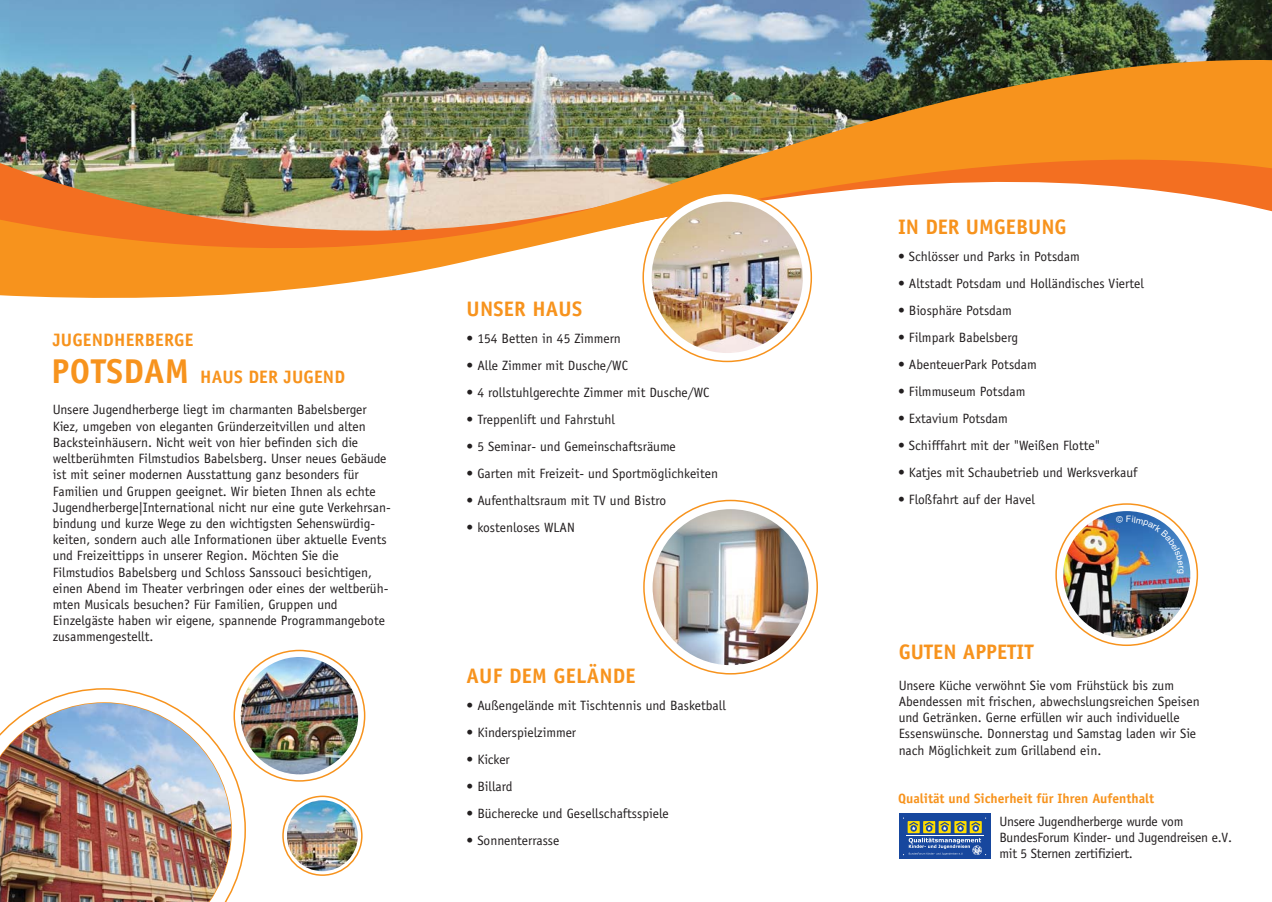
<style>
.page{position:relative;width:1272px;height:902px;background:#fff}
.page>*{position:absolute;margin:0;border:0;box-sizing:border-box;transform-origin:0 0}
.t1{font:700 21px "Officina Sans";color:#f7931d}
.t2{font:700 18px "Officina Sans";letter-spacing:.01em;color:#f7931d}
.t3{font:13.5px/16.2px "Officina Sans";color:#231f20}
.t4{font:13.5px/16.2px "Officina Sans";letter-spacing:-.02em;color:#231f20}
.t5{font:700 13.5px "Officina Sans";color:#f7931d}
.s1{font-size:34.5px}
</style>
<div class="page">
<img style="left:0;top:0;width:1271px;height:31px">
<img style="left:0;top:31px;width:1271px;height:292px">
<svg style="left:43px;top:688px;width:203px;height:204px"></svg>
<img style="left:0;top:703px;width:231px;height:198px">
<img style="left:652px;top:509px;width:156px;height:156px;border-radius:50%">
<img style="left:241px;top:657px;width:117px;height:117px;border-radius:50%">
<svg style="left:643px;top:193px;width:168px;height:168px"></svg>
<img style="left:651px;top:202px;width:151px;height:151px;border-radius:50%">
<svg style="left:1056px;top:504px;width:141px;height:141px"></svg>
<img style="left:1063px;top:511px;width:127px;height:127px;border-radius:50%">
<div style="left:898px;top:813px;width:92px;height:46px;background:#17479e"></div>
<hr style="left:906px;top:835px;width:77px;height:1px;background:#fff">
<svg style="left:907px;top:821px;width:12px;height:12px"></svg>
<svg style="left:903px;top:817px;width:15px;height:14px"></svg>
<svg style="left:923px;top:821px;width:12px;height:12px"></svg>
<svg style="left:924px;top:822px;width:9px;height:9px"></svg>
<svg style="left:954px;top:821px;width:12px;height:12px"></svg>
<svg style="left:956px;top:822px;width:8px;height:9px"></svg>
<svg style="left:969px;top:821px;width:12px;height:12px"></svg>
<svg style="left:971px;top:817px;width:15px;height:14px"></svg>
<svg style="left:938px;top:821px;width:12px;height:12px"></svg>
<svg style="left:940px;top:822px;width:9px;height:9px"></svg>
<svg style="left:903px;top:837px;width:83px;height:18px"></svg>
<div style="left:282px;top:795px;width:80px;height:80px;border:2px solid #f7931d;border-radius:50%"></div>
<img style="left:287px;top:800px;width:71px;height:71px;border-radius:50%">
<img style="left:1115px;top:515px;width:68px;height:58px">
<h2 class="t2" style="left:53px;top:333px;width:142px">JUGENDHERBERGE</h2>
<h2 class="t2" style="left:52px;top:370px;width:295px"><span class="s1">POTSDAM</span> HAUS DER JUGEND</h2>
<p class="t3" style="left:53px;top:403px;width:340px">Unsere Jugendherberge liegt im charmanten Babelsberger Kiez, umgeben von eleganten Gründerzeitvillen und alten Backsteinhäusern. Nicht weit von hier befinden sich die weltberühmten Filmstudios Babelsberg. Unser neues Gebäude ist mit seiner modernen Ausstattung ganz besonders für Familien und Gruppen geeignet. Wir bieten Ihnen als echte Jugendherberge|International nicht nur eine gute Verkehrsan&shy;bindung und kurze Wege zu den wichtigsten Sehenswürdig&shy;keiten, sondern auch alle Informationen über aktuelle Events und Freizeittipps in unserer Region. Möchten Sie die Filmstudios Babelsberg und Schloss Sanssouci besichtigen, einen Abend im Theater verbringen oder eines der weltberüh&shy;mten Musicals besuchen? Für Familien, Gruppen und Einzelgäste haben wir eigene, spannende Programmangebote zusammengestellt.</p>
<h1 class="t1" style="left:466px;top:300px;width:117px">UNSER HAUS</h1>
<p class="t3" style="left:466px;top:331px;width:156px">• 154 Betten in 45 Zimmern</p>
<p class="t3" style="left:466px;top:358px;width:163px">• Alle Zimmer mit Dusche/WC</p>
<p class="t3" style="left:466px;top:385px;width:244px">• 4 rollstuhlgerechte Zimmer mit Dusche/WC</p>
<p class="t3" style="left:466px;top:412px;width:150px">• Treppenlift und Fahrstuhl</p>
<p class="t3" style="left:466px;top:439px;width:211px">• 5 Seminar- und Gemeinschaftsräume</p>
<p class="t3" style="left:466px;top:466px;width:253px">• Garten mit Freizeit- und Sportmöglichkeiten</p>
<p class="t3" style="left:466px;top:493px;width:201px">• Aufenthaltsraum mit TV und Bistro</p>
<p class="t3" style="left:466px;top:520px;width:110px">• kostenloses WLAN</p>
<h1 class="t1" style="left:466px;top:667px;width:171px">AUF DEM GELÄNDE</h1>
<p class="t3" style="left:466px;top:698px;width:261px">• Außengelände mit Tischtennis und Basketball</p>
<p class="t3" style="left:466px;top:725px;width:111px">• Kinderspielzimmer</p>
<p class="t3" style="left:466px;top:752px;width:45px">• Kicker</p>
<p class="t3" style="left:466px;top:779px;width:48px">• Billard</p>
<p class="t3" style="left:466px;top:806px;width:204px">• Bücherecke und Gesellschaftsspiele</p>
<p class="t3" style="left:466px;top:833px;width:94px">• Sonnenterrasse</p>
<h1 class="t1" style="left:898px;top:218px;width:170px">IN DER UMGEBUNG</h1>
<p class="t3" style="left:898px;top:249px;width:183px">• Schlösser und Parks in Potsdam</p>
<p class="t3" style="left:898px;top:276px;width:247px">• Altstadt Potsdam und Holländisches Viertel</p>
<p class="t3" style="left:898px;top:303px;width:115px">• Biosphäre Potsdam</p>
<p class="t3" style="left:898px;top:330px;width:122px">• Filmpark Babelsberg</p>
<p class="t3" style="left:898px;top:357px;width:140px">• AbenteuerPark Potsdam</p>
<p class="t3" style="left:898px;top:384px;width:129px">• Filmmuseum Potsdam</p>
<p class="t3" style="left:898px;top:411px;width:111px">• Extavium Potsdam</p>
<p class="t3" style="left:898px;top:438px;width:204px">• Schifffahrt mit der "Weißen Flotte"</p>
<p class="t3" style="left:898px;top:465px;width:241px">• Katjes mit Schaubetrieb und Werksverkauf</p>
<p class="t3" style="left:898px;top:492px;width:138px">• Floßfahrt auf der Havel</p>
<h1 class="t1" style="left:898px;top:643px;width:136px">GUTEN APPETIT</h1>
<p class="t3" style="left:898px;top:678px;width:302px">Unsere Küche verwöhnt Sie vom Frühstück bis zum Abendessen mit frischen, abwechslungsreichen Speisen und Getränken. Gerne erfüllen wir auch individuelle Essenswünsche. Donnerstag und Samstag laden wir Sie nach Möglichkeit zum Grillabend ein.</p>
<p class="t5" style="left:898px;top:793px;width:257px">Qualität und Sicherheit für Ihren Aufenthalt</p>
<p class="t4" style="left:999px;top:813px;width:234px">Unsere Jugendherberge wurde vom<br>BundesForum Kinder- und Jugendreisen e.V. mit 5 Sternen zertifiziert.</p>
</div>
